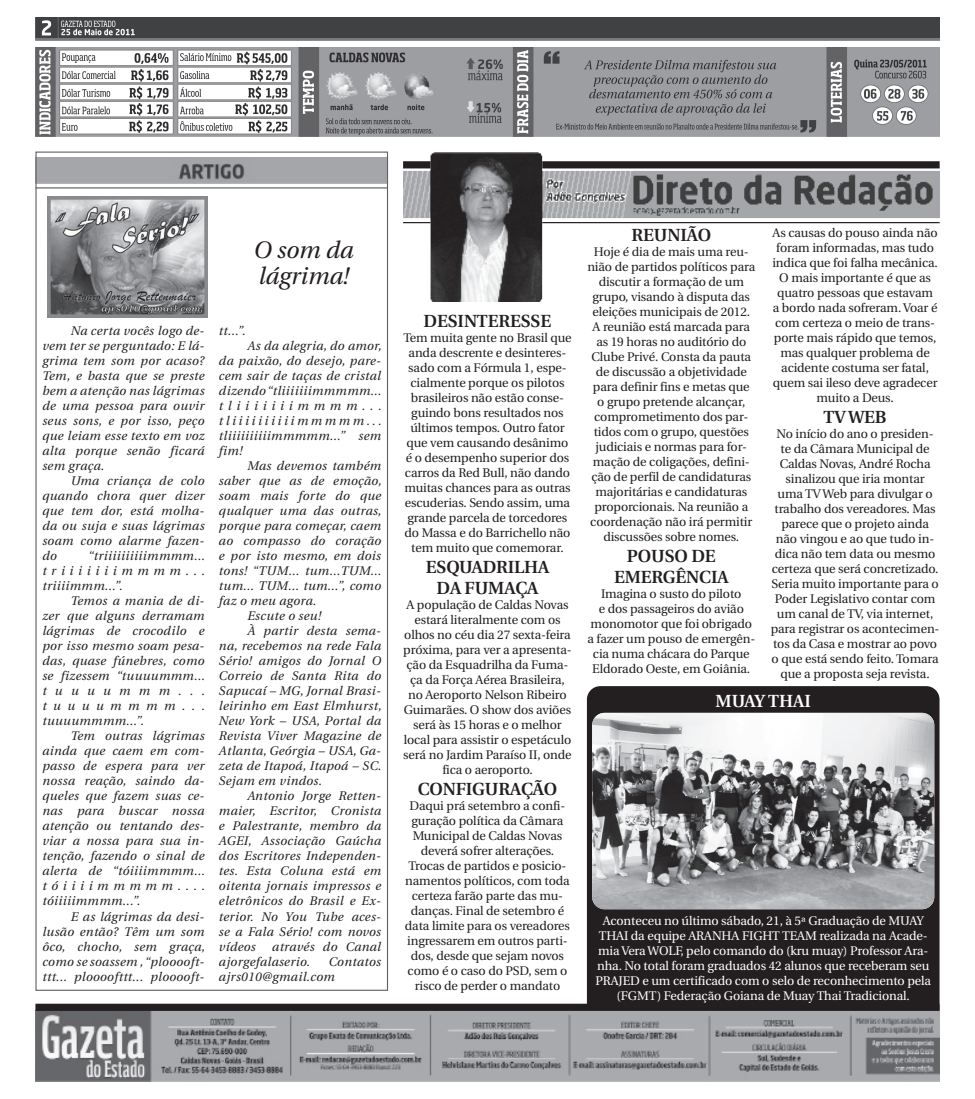
<style>
.page{position:relative;width:975px;height:1099px;background:#fff}
.page>*{position:absolute;margin:0;border:0;box-sizing:border-box;transform-origin:0 0}
.Título_Artigos{font:italic 23.75px "Utopia";color:#231f20}
.Corpo_de_Texto{font:600 17.5px/21px "Utopia";letter-spacing:-.01em;color:#231f20;text-align:center}
.Corpo_de_Texto-2{font:600 17.5px "Utopia";color:#fff}
.Corpo_de_Texto-3{font:12.5px/15px "Utopia";letter-spacing:-.01em;color:#231f20;text-align:center}
.Corpo_de_Texto-4{font:italic 12.5px/15px "Utopia";letter-spacing:.03em;color:#231f20;text-align:justify}
.Corpo_de_Texto-5{font:12.5px/15px "Utopia";letter-spacing:-.01em;color:#fff;text-align:center}
</style>
<div class="page">
<div style="left:588px;top:687px;width:350px;height:393px;background:#231f20;border-radius:12px"></div>
<div style="left:587px;top:686px;width:352px;height:395px;border:2px solid #231f20;border-radius:12px"></div>
<img style="left:592px;top:712px;width:342px;height:197px">
<img style="left:403px;top:153px;width:536px;height:148px">
<img style="left:37px;top:157px;width:349px;height:27px">
<hr style="left:35px;top:187px;width:352px;height:1px;background:#636366">
<img style="left:35px;top:48px;width:904px;height:88px">
<img style="left:35px;top:1010px;width:904px;height:71px">
<div style="left:35px;top:1003px;width:904px;height:7px;background:#231f20"></div>
<img style="left:35px;top:18px;width:904px;height:22px">
<img style="left:47px;top:196px;width:160px;height:122px">
<p class="Título_Artigos" style="left:254px;top:237px;width:101px">O som da</p>
<p class="Título_Artigos" style="left:258px;top:263px;width:92px">lágrima!</p>
<p class="Corpo_de_Texto-4" style="left:42px;top:324px;width:164px;text-indent:28px">Na certa vocês logo de&shy;vem ter se perguntado: E lá&shy;grima tem som por acaso?<br>Tem, e basta que se preste bem a atenção nas lágrimas de uma pessoa para ouvir seus sons, e por isso, peço que leiam esse texto em voz alta porque senão ficará sem graça.</p>
<p class="Corpo_de_Texto-4" style="left:42px;top:474px;width:164px;text-indent:28px">Uma criança de colo quando chora quer dizer que tem dor, está molha&shy;da ou suja e suas lágrimas soam como alarme fazen&shy;do</p>
<p class="Corpo_de_Texto-4" style="left:42px;top:549px;width:164px;text-indent:46px">“triiiiiiiiiimmmm... triiiiiiimmmm... triiiimmm...”.</p>
<p class="Corpo_de_Texto-4" style="left:42px;top:594px;width:164px;text-indent:28px">Temos a mania de di&shy;zer que alguns derramam lágrimas de crocodilo e por isso mesmo soam pesa&shy;das, quase fúnebres, como se fizessem “tuuuummm... tuuuummm... tuuuummmm... tuuuummmm...”.</p>
<p class="Corpo_de_Texto-4" style="left:42px;top:729px;width:164px;text-indent:28px">Tem outras lágrimas ainda que caem em com&shy;passo de espera para ver nossa reação, saindo da&shy;queles que fazem suas ce&shy;nas para buscar nossa atenção ou tentando des&shy;viar a nossa para sua in&shy;tenção, fazendo o sinal de alerta de “tóiiiimmmm... tóiiiimmmmm.... tóiiiiimmmm...”.</p>
<p class="Corpo_de_Texto-4" style="left:42px;top:909px;width:164px;text-indent:28px">E as lágrimas da desi&shy;lusão então? Têm um som ôco, chocho, sem graça, como se soassem , “plooooft&shy;ttt... ploooofttt... plooooft-</p>
<p class="Corpo_de_Texto-4" style="left:219px;top:324px;width:28px">tt...”.</p>
<p class="Corpo_de_Texto-4" style="left:219px;top:339px;width:164px;text-indent:28px">As da alegria, do amor, da paixão, do desejo, pare&shy;cem sair de taças de cristal dizendo “tliiiiiiimmmmm... tliiiiiiimmmm... tliiiiiiiiiimmmmm... tliiiiiiiiiimmmmm...” sem fim!</p>
<p class="Corpo_de_Texto-4" style="left:247px;top:459px;width:135px">Mas devemos também</p>
<p class="Corpo_de_Texto-4" style="left:219px;top:474px;width:164px">saber que as de emoção,</p>
<p class="Corpo_de_Texto-4" style="left:219px;top:489px;width:164px">soam mais forte do que</p>
<p class="Corpo_de_Texto-4" style="left:219px;top:504px;width:164px">qualquer uma das outras,</p>
<p class="Corpo_de_Texto-4" style="left:219px;top:519px;width:164px">porque para começar, caem</p>
<p class="Corpo_de_Texto-4" style="left:219px;top:534px;width:164px">ao compasso do coração</p>
<p class="Corpo_de_Texto-4" style="left:219px;top:549px;width:164px">e por isto mesmo, em dois</p>
<p class="Corpo_de_Texto-4" style="left:219px;top:564px;width:164px">tons! “TUM... tum...TUM...</p>
<p class="Corpo_de_Texto-4" style="left:219px;top:579px;width:164px">tum... TUM... tum...”, como</p>
<p class="Corpo_de_Texto-4" style="left:219px;top:594px;width:99px">faz o meu agora.</p>
<p class="Corpo_de_Texto-4" style="left:247px;top:609px;width:75px">Escute o seu!</p>
<p class="Corpo_de_Texto-4" style="left:247px;top:624px;width:135px">À partir desta sema-</p>
<p class="Corpo_de_Texto-4" style="left:219px;top:639px;width:164px">na, recebemos na rede Fala</p>
<p class="Corpo_de_Texto-4" style="left:219px;top:654px;width:164px">Sério! amigos do Jornal O</p>
<p class="Corpo_de_Texto-4" style="left:219px;top:669px;width:164px">Correio de Santa Rita do</p>
<p class="Corpo_de_Texto-4" style="left:219px;top:684px;width:164px">Sapucaí – MG, Jornal Brasi-</p>
<p class="Corpo_de_Texto-4" style="left:219px;top:699px;width:164px">leirinho em East Elmhurst,</p>
<p class="Corpo_de_Texto-4" style="left:219px;top:714px;width:164px">New York – USA, Portal da</p>
<p class="Corpo_de_Texto-4" style="left:219px;top:729px;width:164px">Revista Viver Magazine de</p>
<p class="Corpo_de_Texto-4" style="left:219px;top:744px;width:164px">Atlanta, Geórgia – USA, Ga-</p>
<p class="Corpo_de_Texto-4" style="left:219px;top:759px;width:164px">zeta de Itapoá, Itapoá – SC.</p>
<p class="Corpo_de_Texto-4" style="left:219px;top:774px;width:105px">Sejam em vindos.</p>
<p class="Corpo_de_Texto-4" style="left:247px;top:789px;width:135px">Antonio Jorge Retten-</p>
<p class="Corpo_de_Texto-4" style="left:219px;top:804px;width:164px">maier, Escritor, Cronista</p>
<p class="Corpo_de_Texto-4" style="left:219px;top:819px;width:164px">e Palestrante, membro da</p>
<p class="Corpo_de_Texto-4" style="left:219px;top:834px;width:164px">AGEI, Associação Gaúcha</p>
<p class="Corpo_de_Texto-4" style="left:219px;top:849px;width:164px">dos Escritores Independen-</p>
<p class="Corpo_de_Texto-4" style="left:219px;top:864px;width:164px">tes. Esta Coluna está em</p>
<p class="Corpo_de_Texto-4" style="left:219px;top:879px;width:164px">oitenta jornais impressos e</p>
<p class="Corpo_de_Texto-4" style="left:219px;top:894px;width:164px">eletrônicos do Brasil e Ex-</p>
<p class="Corpo_de_Texto-4" style="left:219px;top:909px;width:164px">terior. No You Tube aces-</p>
<p class="Corpo_de_Texto-4" style="left:219px;top:924px;width:164px">se a Fala Sério! com novos</p>
<p class="Corpo_de_Texto-4" style="left:219px;top:939px;width:38px">vídeos</p>
<p class="Corpo_de_Texto-4" style="left:219px;top:939px;width:164px;text-indent:53px">através do Canal ajorgefalaserio.</p>
<p class="Corpo_de_Texto-4" style="left:219px;top:954px;width:164px;text-indent:110px">Contatos ajrs010@gmail.com</p>
<p class="Corpo_de_Texto" style="left:423px;top:310px;width:129px">DESINTERESSE</p>
<p class="Corpo_de_Texto-3" style="left:403px;top:330px;width:170px">Tem muita gente no Brasil que anda descrente e desinteres&shy;sado com a Fórmula 1, espe&shy;cialmente porque os pilotos brasileiros não estão conse&shy;guindo bons resultados nos últimos tempos. Outro fator que vem causando desânimo é o desempenho superior dos carros da Red Bull, não dando muitas chances para as outras escuderias. Sendo assim, uma grande parcela de torcedores do Massa e do Barrichello não tem muito que comemorar.</p>
<p class="Corpo_de_Texto" style="left:426px;top:556px;width:125px">ESQUADRILHA</p>
<p class="Corpo_de_Texto" style="left:436px;top:577px;width:103px">DA FUMAÇA</p>
<p class="Corpo_de_Texto-3" style="left:403px;top:597px;width:170px">A população de Caldas Novas estará literalmente com os olhos no céu dia 27 sexta-feira próxima, para ver a apresenta&shy;ção da Esquadrilha da Fuma&shy;ça da Força Aérea Brasileira, no Aeroporto Nelson Ribeiro<br>Guimarães. O show dos aviões será às 15 horas e o melhor local para assistir o espetáculo será no Jardim Paraíso II, onde fica o aeroporto.</p>
<p class="Corpo_de_Texto" style="left:417px;top:778px;width:141px">CONFIGURAÇÃO</p>
<p class="Corpo_de_Texto-3" style="left:405px;top:798px;width:166px">Daqui prá setembro a confi&shy;guração política da Câmara<br>Municipal de Caldas Novas deverá sofrer alterações.<br>Trocas de partidos e posicio&shy;namentos políticos, com toda certeza farão parte das mu&shy;danças. Final de setembro é data limite para os vereadores ingressarem em outros parti&shy;dos, desde que sejam novos como é o caso do PSD, sem o risco de perder o mandato</p>
<h2 class="Corpo_de_Texto" style="left:631px;top:225px;width:81px">REUNIÃO</h2>
<p class="Corpo_de_Texto-3" style="left:587px;top:244px;width:169px">Hoje é dia de mais uma reu&shy;nião de partidos políticos para discutir a formação de um grupo, visando à disputa das eleições municipais de 2012.<br>A reunião está marcada para as 19 horas no auditório do<br>Clube Privé. Consta da pauta de discussão a objetividade para definir fins e metas que<br>o grupo pretende alcançar, comprometimento dos par&shy;tidos com o grupo, questões judiciais e normas para for&shy;mação de coligações, defini&shy;ção de perfil de candidaturas majoritárias e candidaturas proporcionais. Na reunião a coordenação não irá permitir discussões sobre nomes.</p>
<h2 class="Corpo_de_Texto" style="left:614px;top:546px;width:116px">POUSO DE<br>EMERGÊNCIA</h2>
<p class="Corpo_de_Texto-3" style="left:587px;top:586px;width:169px">Imagina o susto do piloto<br>e dos passageiros do avião monomotor que foi obrigado a fazer um pouso de emergên&shy;cia numa chácara do Parque<br>Eldorado Oeste, em Goiânia.</p>
<p class="Corpo_de_Texto-3" style="left:772px;top:226px;width:167px">As causas do pouso ainda não foram informadas, mas tudo indica que foi falha mecânica.<br>O mais importante é que as quatro pessoas que estavam<br>a bordo nada sofreram. Voar é com certeza o meio de trans&shy;porte mais rápido que temos, mas qualquer problema de acidente costuma ser fatal, quem sai ileso deve agradecer muito a Deus.</p>
<h2 class="Corpo_de_Texto" style="left:823px;top:407px;width:65px">TV WEB</h2>
<p class="Corpo_de_Texto-3" style="left:770px;top:427px;width:170px">No início do ano o presiden&shy;te da Câmara Municipal de<br>Caldas Novas, André Rocha sinalizou que iria montar<br>uma TV Web para divulgar o trabalho dos vereadores. Mas parece que o projeto ainda não vingou e ao que tudo in&shy;dica não tem data ou mesmo certeza que será concretizado.<br>Seria muito importante para o<br>Poder Legislativo contar com um canal de TV, via internet, para registrar os acontecimen&shy;tos da Casa e mostrar ao povo o que está sendo feito. Tomara que a proposta seja revista.</p>
<p class="Corpo_de_Texto-2" style="left:715px;top:691px;width:97px">MUAY THAI</p>
<p class="Corpo_de_Texto-5" style="left:595px;top:913px;width:337px">Aconteceu no último sábado, 21, à 5ª Graduação de MUAY THAI da equipe ARANHA FIGHT TEAM realizada na Acade&shy;mia Vera WOLF, pelo comando do (kru muay) Professor Ara&shy;nha. No total foram graduados 42 alunos que receberam seu PRAJED e um certificado com o selo de reconhecimento pela (FGMT) Federação Goiana de Muay Thai Tradicional.</p>
</div>
